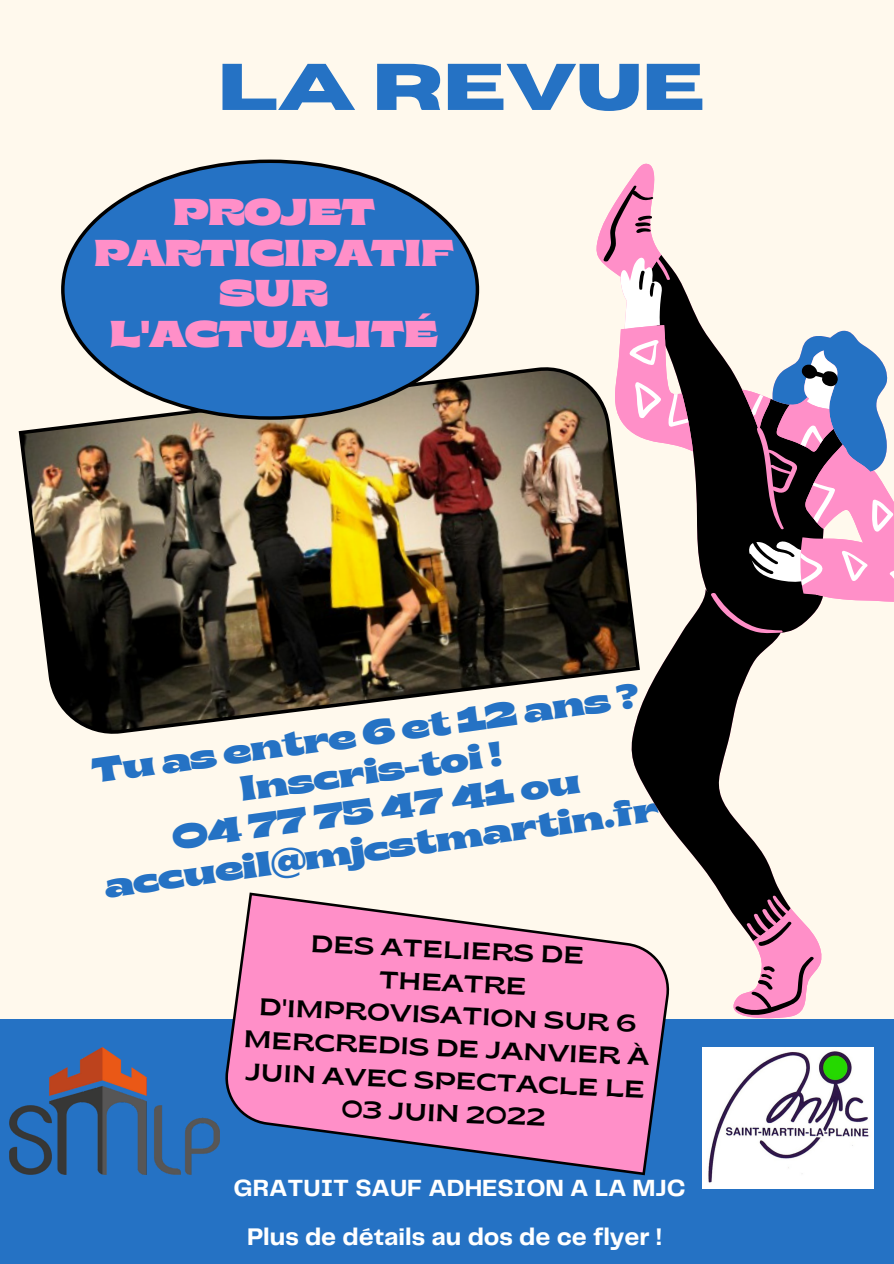
<style>
.page{position:relative;width:894px;height:1264px;background:#fff}
.page>*{position:absolute;margin:0;border:0;box-sizing:border-box;transform-origin:0 0}
.t1{font:700 65.85px "Horizon";color:#2572c4}
.t2{font:900 semi-expanded 37.35px/40.5px "Brice";letter-spacing:-.025em;color:#ff8fc8;text-align:center}
.t3{font:900 semi-expanded 34.65px/38.2px "Brice";color:#2572c4;text-align:center}
.t4{font:700 24.9px "Telegraf";color:#fff}
.t5{font:700 24.3px "Telegraf";color:#fff}
.t6{font:semi-expanded 24px/32.7px "Brice";color:#000;text-align:center}
</style>
<div class="page">
<div style="left:0;top:0;width:893px;height:1263px;background:#fff9ed"></div>
<img style="left:19px;top:367px;width:576px;height:367px">
<div style="left:0;top:1018px;width:893px;height:245px;background:#2572c4"></div>
<svg style="left:219px;top:892px;width:455px;height:283px;fill:#ff8fc8"></svg>
<svg style="left:595px;top:163px;width:201px;height:855px"></svg>
<svg style="left:837px;top:340px;width:56px;height:254px"></svg>
<svg style="left:602px;top:185px;width:235px;height:830px"></svg>
<svg style="left:61px;top:160px;width:418px;height:260px;fill:#2572c4"></svg>
<img style="left:702px;top:1047px;width:171px;height:141px">
<img style="left:10px;top:1047px;width:209px;height:127px">
<p class="t1" style="left:217px;top:55px;width:489px">LA REVUE</p>
<p class="t2" style="left:93px;top:196px;width:362px">PROJET<br>PARTICIPATIF<br>SUR<br>L'ACTUALITÉ</p>
<p class="t3" style="left:90px;top:756px;width:554px;rotate:-8deg">Tu as entre 6 et 12 ans ?<br>Inscris-toi !</p>
<p class="t3" style="left:97px;top:832px;width:561px;rotate:-8deg">04 77 75 47 41 ou accueil@mjcstmartin.fr</p>
<p class="t6" style="left:247px;top:928px;width:407px;rotate:2deg">DES ATELIERS DE<br>THEATRE<br>D'IMPROVISATION SUR 6<br>MERCREDIS DE JANVIER À<br>JUIN AVEC SPECTACLE LE<br>03 JUIN 2022</p>
<p class="t5" style="left:233px;top:1177px;width:453px">GRATUIT SAUF ADHESION A LA MJC</p>
<p class="t4" style="left:247px;top:1225px;width:416px">Plus de détails au dos de ce flyer !</p>
</div>
